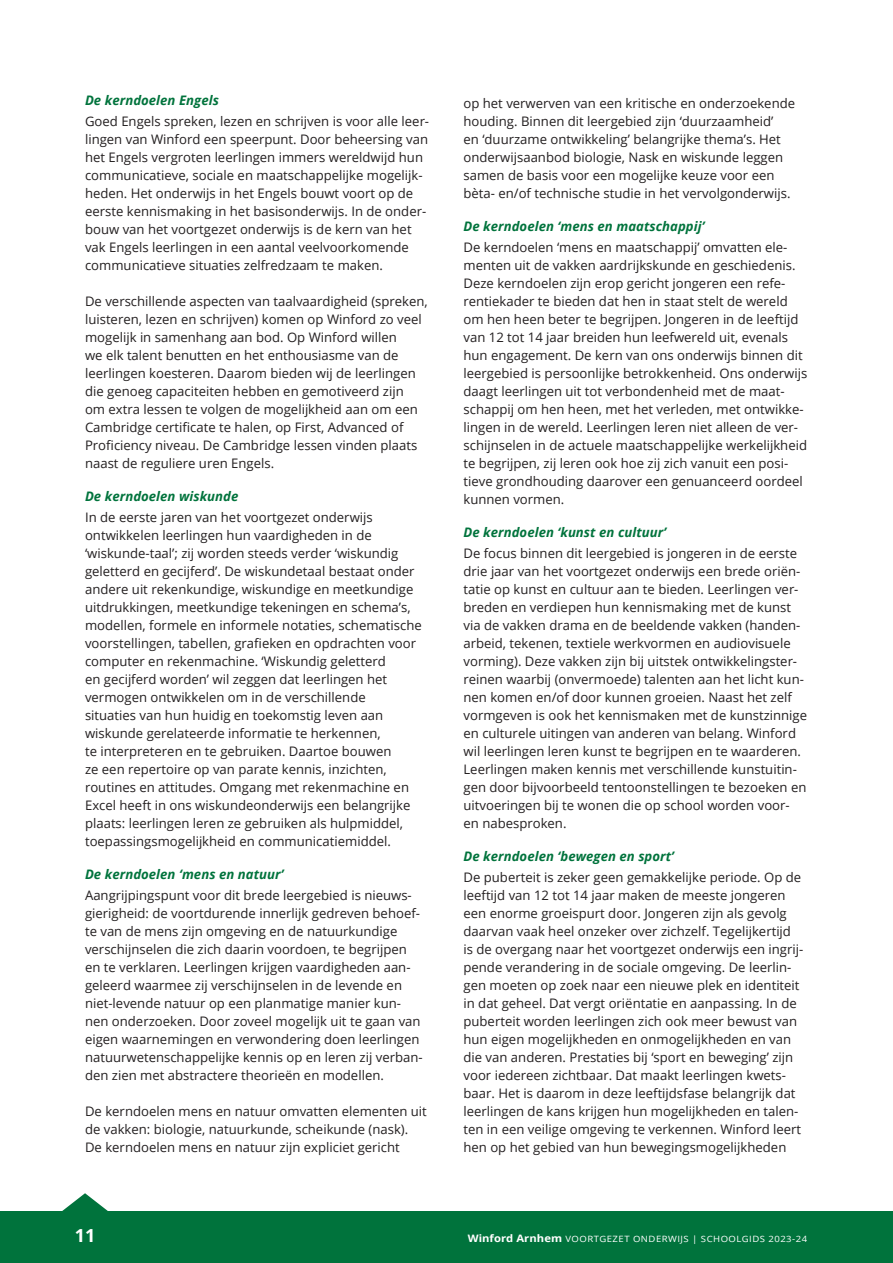
<style>
.page{position:relative;width:893px;height:1263px;background:#fff}
.page>*{position:absolute;margin:0;border:0;box-sizing:border-box;transform-origin:0 0}
.t1{font:700 18px "Open Sans";color:#fff}
.t2{font:13.2px/18px "Open Sans";color:#231f20}
.t3{font:italic 700 13.2px "Open Sans";letter-spacing:.005em;color:#00733c}
.t4{font:8.7px "Open Sans";letter-spacing:.05em;color:#fff;scale:1.1 1}
.s1{font-weight:700;font-size:10.2px}
</style>
<div class="page">
<div style="left:0;top:1212px;width:893px;height:51px;background:#00733c"></div>
<svg style="left:61px;top:1193px;width:48px;height:19px"></svg>
<p class="t3" style="left:85px;top:91px;width:135px">De kerndoelen Engels</p>
<p class="t2" style="left:85px;top:112px;width:346px">Goed Engels spreken, lezen en schrijven is voor alle leer&shy;lingen van Winford een speerpunt. Door beheersing van het Engels vergroten leerlingen immers wereldwijd hun communicatieve, sociale en maatschappelijke mogelijk&shy;heden. Het onderwijs in het Engels bouwt voort op de eerste kennismaking in het basisonderwijs. In de onder&shy;bouw van het voortgezet onderwijs is de kern van het vak Engels leerlingen in een aantal veelvoorkomende communicatieve situaties zelfredzaam te maken.</p>
<p class="t2" style="left:85px;top:292px;width:344px">De verschillende aspecten van taalvaardigheid (spreken, luisteren, lezen en schrijven) komen op Winford zo veel mogelijk in samenhang aan bod. Op Winford willen<br>we elk talent benutten en het enthousiasme van de leerlingen koesteren. Daarom bieden wij de leerlingen die genoeg capaciteiten hebben en gemotiveerd zijn<br>om extra lessen te volgen de mogelijkheid aan om een Cambridge certificate te halen, op First, Advanced of Proficiency niveau. De Cambridge lessen vinden plaats naast de reguliere uren Engels.</p>
<p class="t3" style="left:85px;top:487px;width:155px">De kerndoelen wiskunde</p>
<p class="t2" style="left:85px;top:508px;width:338px">In de eerste jaren van het voortgezet onderwijs ontwikkelen leerlingen hun vaardigheden in de ‘wiskunde-taal’; zij worden steeds verder ‘wiskundig geletterd en gecijferd’. De wiskundetaal bestaat onder andere uit rekenkundige, wiskundige en meetkundige uitdrukkingen, meetkundige tekeningen en schema’s, modellen, formele en informele notaties, schematische voorstellingen, tabellen, grafieken en opdrachten voor computer en rekenmachine. ‘Wiskundig geletterd<br>en gecijferd worden’ wil zeggen dat leerlingen het vermogen ontwikkelen om in de verschillende<br>situaties van hun huidig en toekomstig leven aan wiskunde gerelateerde informatie te herkennen,<br>te interpreteren en te gebruiken. Daartoe bouwen<br>ze een repertoire op van parate kennis, inzichten, routines en attitudes. Omgang met rekenmachine en Excel heeft in ons wiskundeonderwijs een belangrijke plaats: leerlingen leren ze gebruiken als hulpmiddel, toepassingsmogelijkheid en communicatiemiddel.</p>
<p class="t3" style="left:85px;top:865px;width:200px">De kerndoelen ‘mens en natuur’</p>
<p class="t2" style="left:85px;top:886px;width:339px">Aangrijpingspunt voor dit brede leergebied is nieuws&shy;gierigheid: de voortdurende innerlijk gedreven behoef&shy;te van de mens zijn omgeving en de natuurkundige verschijnselen die zich daarin voordoen, te begrijpen en te verklaren. Leerlingen krijgen vaardigheden aan&shy;geleerd waarmee zij verschijnselen in de levende en niet-levende natuur op een planmatige manier kun&shy;nen onderzoeken. Door zoveel mogelijk uit te gaan van eigen waarnemingen en verwondering doen leerlingen natuurwetenschappelijke kennis op en leren zij verban&shy;den zien met abstractere theorieën en modellen.</p>
<p class="t2" style="left:85px;top:1102px;width:343px">De kerndoelen mens en natuur omvatten elementen uit de vakken: biologie, natuurkunde, scheikunde (nask).<br>De kerndoelen mens en natuur zijn expliciet gericht</p>
<p class="t2" style="left:463px;top:94px;width:333px">op het verwerven van een kritische en onderzoekende houding. Binnen dit leergebied zijn ‘duurzaamheid’<br>en ‘duurzame ontwikkeling’ belangrijke thema’s. Het onderwijsaanbod biologie, Nask en wiskunde leggen samen de basis voor een mogelijke keuze voor een bèta- en/of technische studie in het vervolgonderwijs.</p>
<p class="t3" style="left:463px;top:217px;width:243px">De kerndoelen ‘mens en maatschappij’</p>
<p class="t2" style="left:463px;top:238px;width:345px">De kerndoelen ‘mens en maatschappij’ omvatten ele&shy;menten uit de vakken aardrijkskunde en geschiedenis.<br>Deze kerndoelen zijn erop gericht jongeren een refe&shy;rentiekader te bieden dat hen in staat stelt de wereld om hen heen beter te begrijpen. Jongeren in de leeftijd van 12 tot 14 jaar breiden hun leefwereld uit, evenals hun engagement. De kern van ons onderwijs binnen dit leergebied is persoonlijke betrokkenheid. Ons onderwijs daagt leerlingen uit tot verbondenheid met de maat&shy;schappij om hen heen, met het verleden, met ontwikke&shy;lingen in de wereld. Leerlingen leren niet alleen de ver&shy;schijnselen in de actuele maatschappelijke werkelijkheid te begrijpen, zij leren ook hoe zij zich vanuit een posi&shy;tieve grondhouding daarover een genuanceerd oordeel kunnen vormen.</p>
<p class="t3" style="left:463px;top:523px;width:204px">De kerndoelen ‘kunst en cultuur’</p>
<p class="t2" style="left:463px;top:543px;width:345px">De focus binnen dit leergebied is jongeren in de eerste drie jaar van het voortgezet onderwijs een brede oriën&shy;tatie op kunst en cultuur aan te bieden. Leerlingen ver&shy;breden en verdiepen hun kennismaking met de kunst via de vakken drama en de beeldende vakken (handen&shy;arbeid, tekenen, textiele werkvormen en audiovisuele vorming). Deze vakken zijn bij uitstek ontwikkelingster&shy;reinen waarbij (onvermoede) talenten aan het licht kun&shy;nen komen en/of door kunnen groeien. Naast het zelf vormgeven is ook het kennismaken met de kunstzinnige en culturele uitingen van anderen van belang. Winford wil leerlingen leren kunst te begrijpen en te waarderen.<br>Leerlingen maken kennis met verschillende kunstuitin&shy;gen door bijvoorbeeld tentoonstellingen te bezoeken en uitvoeringen bij te wonen die op school worden voor&shy;en nabesproken.</p>
<p class="t3" style="left:463px;top:846px;width:212px">De kerndoelen ‘bewegen en sport’</p>
<p class="t2" style="left:463px;top:867px;width:341px">De puberteit is zeker geen gemakkelijke periode. Op de leeftijd van 12 tot 14 jaar maken de meeste jongeren een enorme groeispurt door. Jongeren zijn als gevolg daarvan vaak heel onzeker over zichzelf. Tegelijkertijd is de overgang naar het voortgezet onderwijs een ingrij&shy;pende verandering in de sociale omgeving. De leerlin&shy;gen moeten op zoek naar een nieuwe plek en identiteit in dat geheel. Dat vergt oriëntatie en aanpassing. In de puberteit worden leerlingen zich ook meer bewust van hun eigen mogelijkheden en onmogelijkheden en van die van anderen. Prestaties bij ‘sport en beweging’ zijn voor iedereen zichtbaar. Dat maakt leerlingen kwets&shy;baar. Het is daarom in deze leeftijdsfase belangrijk dat leerlingen de kans krijgen hun mogelijkheden en talen&shy;ten in een veilige omgeving te verkennen. Winford leert hen op het gebied van hun bewegingsmogelijkheden</p>
<h1 class="t1" style="left:75px;top:1222px;width:22px">11</h1>
<p class="t4" style="left:468px;top:1232px;width:310px"><span class="s1">Winford Arnhem</span> VOORTGEZET ONDERWIJS | SCHOOLGIDS 2023-24</p>
</div>
